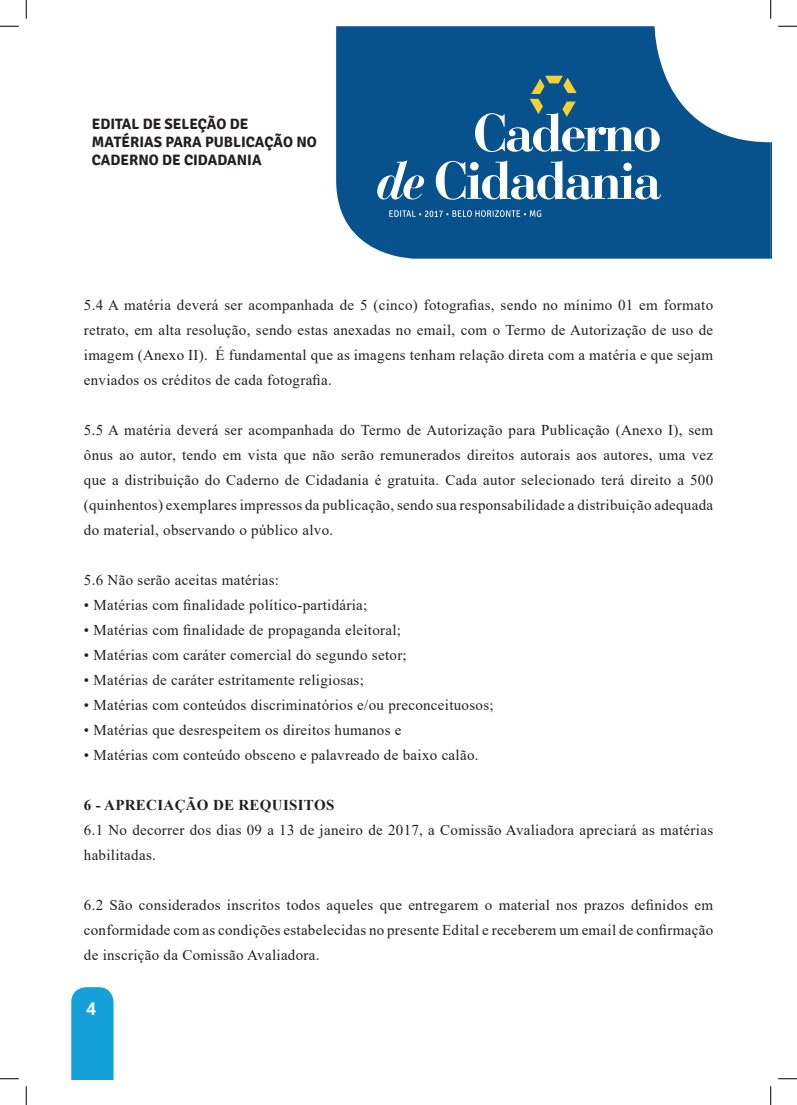
<style>
.page{position:relative;width:797px;height:1105px;background:#fff}
.page>*{position:absolute;margin:0;border:0;box-sizing:border-box;transform-origin:0 0}
.t1{font:700 17.5px "Roboto";color:#fff}
.t2{font:15px/25px "Times New Roman";letter-spacing:.02em;color:#231f20;text-align:justify}
.t3{font:700 15px/18px "Signika";color:#231f20}
.t4{font:700 15px "Times New Roman";letter-spacing:.02em;color:#231f20}
</style>
<div class="page">
<div style="left:71px;top:987px;width:42px;height:93px;background:#14a0d9"></div>
<svg style="left:770px;top:142px;width:1px;height:117px"></svg>
<svg style="left:336px;top:26px;width:434px;height:233px;fill:#07518c"></svg>
<svg style="left:389px;top:210px;width:152px;height:7px"></svg>
<svg style="left:377px;top:160px;width:284px;height:40px"></svg>
<svg style="left:475px;top:76px;width:184px;height:76px;background:#37719b"></svg>
<svg style="left:0;top:25px;width:19px;height:2px"></svg>
<svg style="left:778px;top:25px;width:19px;height:2px"></svg>
<svg style="left:0;top:1078px;width:19px;height:1px"></svg>
<svg style="left:778px;top:1078px;width:19px;height:1px"></svg>
<svg style="left:25px;top:0;width:2px;height:19px"></svg>
<svg style="left:25px;top:1086px;width:2px;height:19px"></svg>
<svg style="left:770px;top:0;width:1px;height:19px"></svg>
<svg style="left:770px;top:1086px;width:1px;height:19px"></svg>
<p class="t3" style="left:92px;top:115px;width:227px">EDITAL DE SELEÇÃO DE<br>MATÉRIAS PARA PUBLICAÇÃO NO<br>CADERNO DE CIDADANIA</p>
<p class="t2" style="left:84px;top:292px;width:631px">5.4 A matéria deverá ser acompanhada de 5 (cinco) fotografias, sendo no mínimo 01 em formato retrato, em alta resolução, sendo estas anexadas no email, com o Termo de Autorização de uso de imagem (Anexo II). É fundamental que as imagens tenham relação direta com a matéria e que sejam enviados os créditos de cada fotografia.</p>
<p class="t2" style="left:84px;top:417px;width:631px">5.5 A matéria deverá ser acompanhada do Termo de Autorização para Publicação (Anexo I), sem ônus ao autor, tendo em vista que não serão remunerados direitos autorais aos autores, uma vez que a distribuição do Caderno de Cidadania é gratuita. Cada autor selecionado terá direito a 500 (quinhentos) exemplares impressos da publicação, sendo sua responsabilidade a distribuição adequada do material, observando o público alvo.</p>
<p class="t2" style="left:84px;top:567px;width:197px">5.6 Não serão aceitas matérias:</p>
<p class="t2" style="left:84px;top:592px;width:285px">• Matérias com finalidade político-partidária;</p>
<p class="t2" style="left:84px;top:617px;width:319px">• Matérias com finalidade de propaganda eleitoral;</p>
<p class="t2" style="left:84px;top:642px;width:324px">• Matérias com caráter comercial do segundo setor;</p>
<p class="t2" style="left:84px;top:667px;width:281px">• Matérias de caráter estritamente religiosas;</p>
<p class="t2" style="left:84px;top:692px;width:411px">• Matérias com conteúdos discriminatórios e/ou preconceituosos;</p>
<p class="t2" style="left:84px;top:717px;width:319px">• Matérias que desrespeitem os direitos humanos e</p>
<p class="t2" style="left:84px;top:742px;width:396px">• Matérias com conteúdo obsceno e palavreado de baixo calão.</p>
<p class="t4" style="left:84px;top:794px;width:252px">6 - APRECIAÇÃO DE REQUISITOS</p>
<p class="t2" style="left:84px;top:817px;width:630px">6.1 No decorrer dos dias 09 a 13 de janeiro de 2017, a Comissão Avaliadora apreciará as matérias habilitadas.</p>
<p class="t2" style="left:84px;top:892px;width:631px">6.2 São considerados inscritos todos aqueles que entregarem o material nos prazos definidos em conformidade com as condições estabelecidas no presente Edital e receberem um email de confirmação de inscrição da Comissão Avaliadora.</p>
<p class="t1" style="left:86px;top:996px;width:12px">4</p>
</div>
